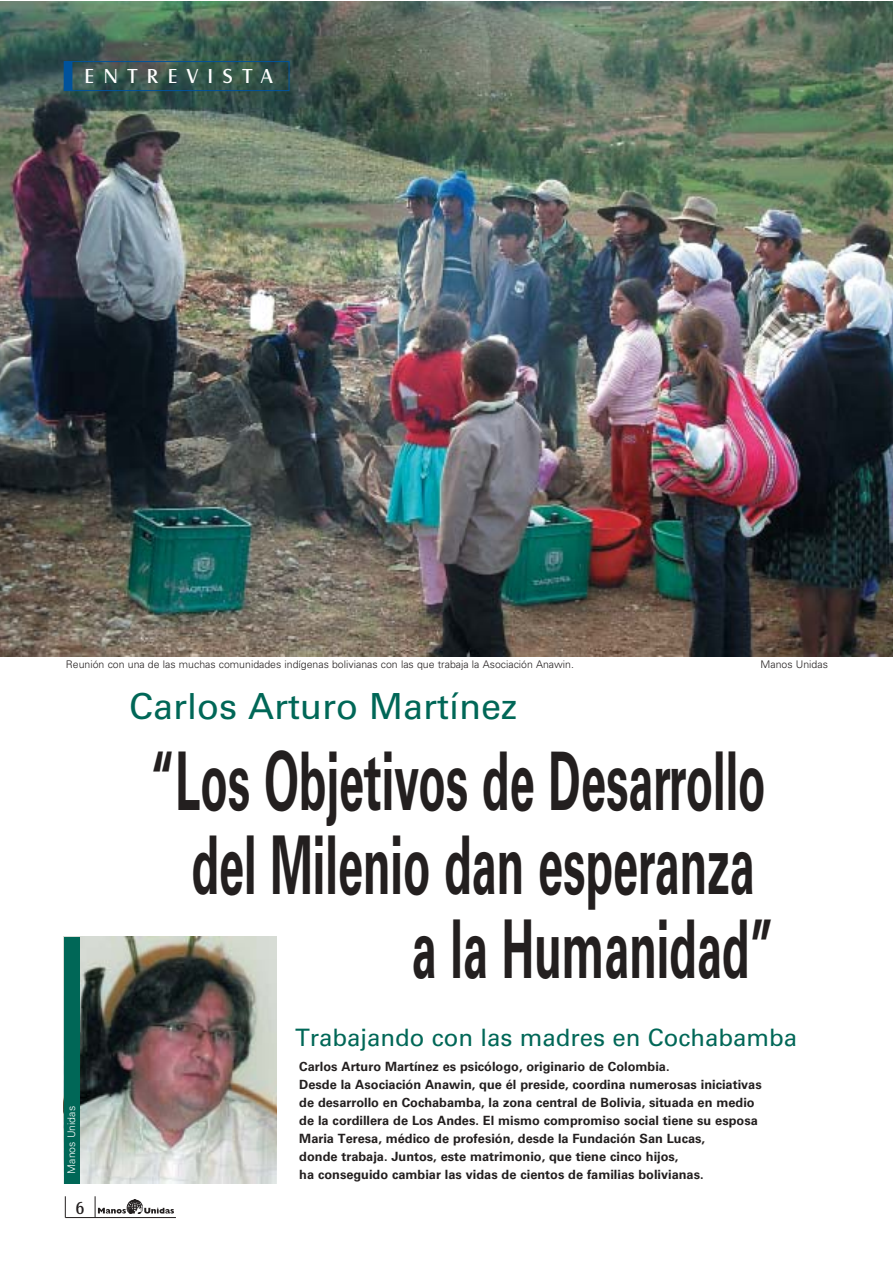
<style>
.page{position:relative;width:893px;height:1263px;background:#fff}
.page>*{position:absolute;margin:0;border:0;box-sizing:border-box;transform-origin:0 0}
.t1{font:700 81px/84px "Univers LT Std";color:#231f1f;text-align:right;scale:.56 1}
.t2{font:36px "Univers LT Std";color:#006757}
.t3{font:24px "Univers LT Std";color:#006757}
.t4{font:21px "Castle T";letter-spacing:.46em;color:#fff}
.t5{font:18px "Castle T";color:#231f1f}
.t6{font:700 12.75px/18px "Univers LT Std";color:#231f1f}
.t7{font:300 10.5px "Univers LT Std";color:#231f1f}
.t8{font:300 10.5px "Univers LT Std";color:#fff}
</style>
<div class="page">
<img style="left:0;top:2px;width:892px;height:654px">
<img style="left:79px;top:937px;width:197px;height:247px">
<div style="left:71px;top:61px;width:218px;height:30px;border:1px solid #00529b"></div>
<div style="left:64px;top:62px;width:8px;height:29px;background:#00529b"></div>
<div style="left:64px;top:937px;width:15px;height:247px;background:#006757"></div>
<svg style="left:65px;top:1196px;width:1px;height:21px"></svg>
<hr style="left:65px;top:1217px;width:111px;height:1px;background:#231f1f">
<svg style="left:95px;top:1196px;width:79px;height:22px"></svg>
<h3 class="t4" style="left:85px;top:68px;width:190px">ENTREVISTA</h3>
<p class="t7" style="left:66px;top:661px;width:509px">Reunión con una de las muchas comunidades indígenas bolivianas con las que trabaja la Asociación Anawin.</p>
<p class="t7" style="left:760px;top:661px;width:69px">Manos Unidas</p>
<h2 class="t2" style="left:129px;top:692px;width:389px">Carlos Arturo Martínez</h2>
<h1 class="t1" style="left:150px;top:745px;width:1115px">“Los Objetivos de Desarrollo del Milenio dan esperanza<br>a la Humanidad”</h1>
<p class="t8" style="left:67px;top:1174px;width:69px;rotate:-90deg">Manos Unidas</p>
<h3 class="t5" style="left:76px;top:1201px;width:11px">6</h3>
<h3 class="t3" style="left:295px;top:1028px;width:504px">Trabajando con las madres en Cochabamba</h3>
<p class="t6" style="left:299px;top:1058px;width:464px">Carlos Arturo Martínez es psicólogo, originario de Colombia.<br>Desde la Asociación Anawin, que él preside, coordina numerosas iniciativas de desarrollo en Cochabamba, la zona central de Bolivia, situada en medio de la cordillera de Los Andes. El mismo compromiso social tiene su esposa Maria Teresa, médico de profesión, desde la Fundación San Lucas,<br>donde trabaja. Juntos, este matrimonio, que tiene cinco hijos,<br>ha conseguido cambiar las vidas de cientos de familias bolivianas.</p>
</div>
